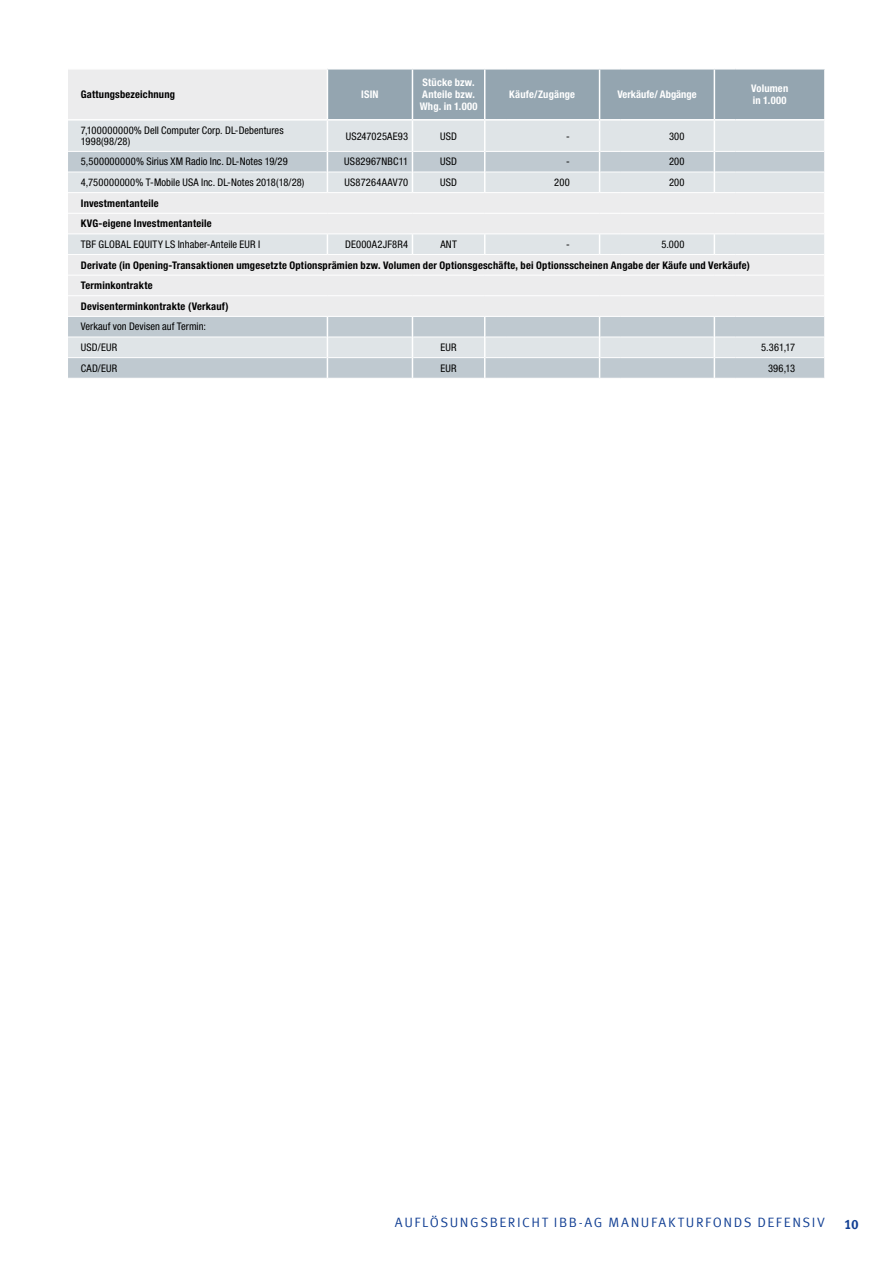
<style>
.page{position:relative;width:893px;height:1263px;background:#fff}
.page>*{position:absolute;margin:0;border:0;box-sizing:border-box;transform-origin:0 0}
.t1{font:13.5px "Meta Offc Pro Norm";letter-spacing:.115em;color:#134094}
.t2{font:700 13.5px "Meta Offc Pro";color:#134094}
.t3{font:condensed 10.5px/11.7px "Helvetica Neue LTW1 G";letter-spacing:.015em;color:#000}
.t4{font:700 condensed 10.5px/20.5px "Helvetica Neue LTW1 G";letter-spacing:.02em;color:#000}
.t5{font:700 condensed 10.5px/11.7px "Helvetica Neue LTW1 G";letter-spacing:.015em;color:#fff}
</style>
<div class="page">
<div style="left:68px;top:69px;width:259px;height:51px;background:#ececed"></div>
<div style="left:328px;top:70px;width:496px;height:49px;background:#94a5b0"></div>
<div style="left:68px;top:121px;width:344px;height:30px;background:#dfe4e7"></div>
<div style="left:413px;top:121px;width:411px;height:30px;background:#dfe4e7"></div>
<svg style="left:68px;top:152px;width:756px;height:40px;background:#cfd6db"></svg>
<div style="left:68px;top:193px;width:756px;height:20px;background:#ececed"></div>
<div style="left:68px;top:214px;width:756px;height:102px;background:#ececed"></div>
<hr style="left:68px;top:68px;width:259px;height:2px;background:#fff">
<hr style="left:68px;top:172px;width:259px;height:1px;background:#fff">
<hr style="left:328px;top:172px;width:84px;height:1px;background:#fff">
<hr style="left:68px;top:275px;width:259px;height:1px;background:#fff">
<hr style="left:327px;top:275px;width:85px;height:1px;background:#fff">
<hr style="left:412px;top:275px;width:73px;height:1px;background:#fff">
<svg style="left:485px;top:275px;width:21px;height:1px"></svg>
<hr style="left:506px;top:275px;width:94px;height:1px;background:#fff">
<svg style="left:600px;top:275px;width:21px;height:1px"></svg>
<hr style="left:621px;top:275px;width:93px;height:1px;background:#fff">
<svg style="left:714px;top:275px;width:22px;height:1px"></svg>
<hr style="left:736px;top:275px;width:88px;height:1px;background:#fff">
<hr style="left:68px;top:295px;width:259px;height:1px;background:#fff">
<hr style="left:327px;top:295px;width:85px;height:1px;background:#fff">
<hr style="left:412px;top:295px;width:73px;height:1px;background:#fff">
<svg style="left:485px;top:295px;width:21px;height:1px"></svg>
<hr style="left:506px;top:295px;width:94px;height:1px;background:#fff">
<svg style="left:600px;top:295px;width:21px;height:1px"></svg>
<hr style="left:621px;top:295px;width:93px;height:1px;background:#fff">
<svg style="left:714px;top:295px;width:22px;height:1px"></svg>
<hr style="left:736px;top:295px;width:88px;height:1px;background:#fff">
<hr style="left:413px;top:172px;width:71px;height:1px;background:#fff">
<hr style="left:506px;top:172px;width:93px;height:1px;background:#fff">
<hr style="left:621px;top:172px;width:93px;height:1px;background:#fff">
<hr style="left:736px;top:172px;width:88px;height:1px;background:#fff">
<hr style="left:68px;top:119px;width:259px;height:2px;background:#fff">
<hr style="left:327px;top:121px;width:1px;height:30px;background:#fff">
<svg style="left:327px;top:151px;width:1px;height:41px"></svg>
<hr style="left:714px;top:70px;width:1px;height:49px;background:#fff">
<hr style="left:412px;top:70px;width:1px;height:49px;background:#fff">
<hr style="left:484px;top:70px;width:1px;height:49px;background:#fff">
<hr style="left:599px;top:70px;width:1px;height:49px;background:#fff">
<hr style="left:484px;top:121px;width:1px;height:30px;background:#fff">
<hr style="left:599px;top:121px;width:1px;height:30px;background:#fff">
<hr style="left:714px;top:121px;width:1px;height:30px;background:#fff">
<svg style="left:412px;top:151px;width:1px;height:41px"></svg>
<svg style="left:484px;top:151px;width:22px;height:41px"></svg>
<svg style="left:599px;top:151px;width:22px;height:41px"></svg>
<svg style="left:714px;top:151px;width:22px;height:41px"></svg>
<svg style="left:68px;top:233px;width:756px;height:22px;background:#e2e6e9"></svg>
<svg style="left:68px;top:317px;width:757px;height:61px;background:#ccd4d9"></svg>
<hr style="left:824px;top:358px;width:2px;height:20px;background:#fff">
<p class="t4" style="left:81px;top:84px;width:96px">Gattungsbezeichnung</p>
<p class="t5" style="left:361px;top:89px;width:19px">ISIN</p>
<p class="t5" style="left:420px;top:77px;width:59px">Stücke bzw.<br>Anteile bzw.<br>Whg. in 1.000</p>
<p class="t5" style="left:509px;top:89px;width:67px">Käufe/Zugänge</p>
<p class="t5" style="left:617px;top:89px;width:81px">Verkäufe/ Abgänge</p>
<p class="t5" style="left:751px;top:83px;width:39px">Volumen in 1.000</p>
<p class="t3" style="left:81px;top:124px;width:204px">7,100000000% Dell Computer Corp. DL-Debentures<br>1998(98/28)</p>
<p class="t3" style="left:346px;top:130px;width:64px">US247025AE93</p>
<p class="t3" style="left:440px;top:130px;width:18px">USD</p>
<p class="t3" style="left:566px;top:130px;width:5px">-</p>
<p class="t3" style="left:669px;top:130px;width:17px">300</p>
<p class="t3" style="left:81px;top:156px;width:209px">5,500000000% Sirius XM Radio Inc. DL-Notes 19/29</p>
<p class="t3" style="left:344px;top:156px;width:65px">US82967NBC11</p>
<p class="t3" style="left:440px;top:156px;width:18px">USD</p>
<p class="t3" style="left:566px;top:156px;width:5px">-</p>
<p class="t3" style="left:669px;top:156px;width:17px">200</p>
<p class="t3" style="left:81px;top:177px;width:225px">4,750000000% T-Mobile USA Inc. DL-Notes 2018(18/28)</p>
<p class="t3" style="left:344px;top:177px;width:65px">US87264AAV70</p>
<p class="t3" style="left:440px;top:177px;width:18px">USD</p>
<p class="t3" style="left:554px;top:177px;width:17px">200</p>
<p class="t3" style="left:669px;top:177px;width:17px">200</p>
<p class="t4" style="left:81px;top:193px;width:132px">Investmentanteile<br>KVG-eigene Investmentanteile</p>
<p class="t3" style="left:81px;top:238px;width:181px">TBF GLOBAL EQUITY LS Inhaber-Anteile EUR I</p>
<p class="t3" style="left:345px;top:238px;width:65px">DE000A2JF8R4</p>
<p class="t3" style="left:440px;top:238px;width:18px">ANT</p>
<p class="t3" style="left:566px;top:238px;width:5px">-</p>
<p class="t3" style="left:661px;top:238px;width:25px">5.000</p>
<p class="t4" style="left:81px;top:255px;width:671px">Derivate (in Opening-Transaktionen umgesetzte Optionsprämien bzw. Volumen der Optionsgeschäfte, bei Optionsscheinen Angabe der Käufe und Verkäufe)<br>Terminkontrakte<br>Devisenterminkontrakte (Verkauf)</p>
<p class="t3" style="left:81px;top:316px;width:127px;line-height:20.5px">Verkauf von Devisen auf Termin:<br>USD/EUR</p>
<p class="t3" style="left:440px;top:342px;width:18px">EUR</p>
<p class="t3" style="left:761px;top:342px;width:36px">5.361,17</p>
<p class="t3" style="left:81px;top:362px;width:38px">CAD/EUR</p>
<p class="t3" style="left:440px;top:362px;width:18px">EUR</p>
<p class="t3" style="left:768px;top:362px;width:29px">396,13</p>
<p class="t1" style="left:395px;top:1211px;width:237px">AUFLÖSUNGSBERICHT IBB-AG MANUFAKTURFONDS</p>
<p class="t1" style="left:757px;top:1211px;width:9px">DEFENSI</p>
<p class="t1" style="left:817px;top:1211px;width:9px">V</p>
<p class="t2" style="left:844px;top:1214px;width:16px">10</p>
</div>
